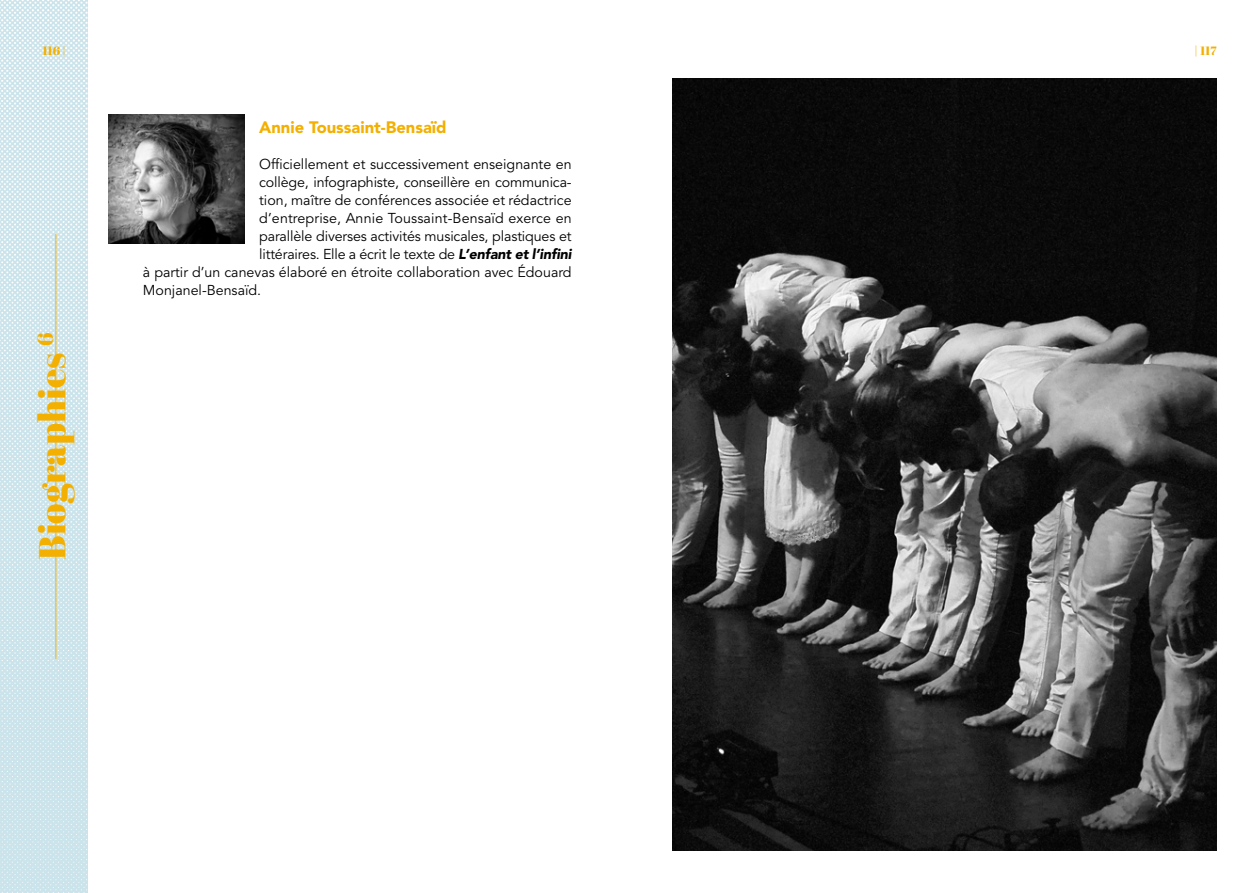
<style>
.page{position:relative;width:1259px;height:893px;background:#fff}
.page>*{position:absolute;margin:0;border:0;box-sizing:border-box;transform-origin:0 0}
.t1{font:37.5px "Abril Fatface";color:#f3b000}
.t2{font:900 16.5px "Avenir LT Std";color:#f3b000}
.t3{font:14.25px "Avenir LT Std";color:#000}
.t4{font:12px "Abril Fatface";color:#f3b000}
.s1{font-weight:900;font-style:italic}
</style>
<div class="page">
<img style="left:0;top:0;width:87px;height:893px">
<img style="left:109px;top:114px;width:136px;height:129px">
<img style="left:672px;top:79px;width:544px;height:771px">
<hr style="left:56px;top:234px;width:1px;height:425px;background:#f3b000">
<p class="t4" style="left:43px;top:43px;width:25px">116 |</p>
<p class="t4" style="left:1194px;top:43px;width:24px">| 117</p>
<h1 class="t1" style="left:26px;top:560px;width:229px;rotate:-90deg">Biographies <sup>6</sup></h1>
<p class="t2" style="left:259px;top:117px;width:189px">Annie Toussaint-Bensaïd</p>
<p class="t3" style="left:259px;top:155px;width:314px">Officiellement et successivement enseignante en</p>
<p class="t3" style="left:259px;top:173px;width:314px">collège, infographiste, conseillère en communica-</p>
<p class="t3" style="left:259px;top:191px;width:314px">tion, maître de confé rences associée et rédactrice</p>
<p class="t3" style="left:259px;top:209px;width:314px">d’entreprise, Annie Toussaint-Bensaïd exerce en</p>
<p class="t3" style="left:259px;top:227px;width:314px">parallèle diverses activités musicales, plastiques et</p>
<p class="t3" style="left:259px;top:245px;width:314px">litté raires. Elle a é crit le texte de <span class="s1">L’enfant et l’infini</span></p>
<p class="t3" style="left:143px;top:263px;width:430px">à partir d’un canevas élaboré en étroite collaboration avec Édouard</p>
<p class="t3" style="left:143px;top:281px;width:120px">Monjanel-Bensaïd.</p>
</div>
